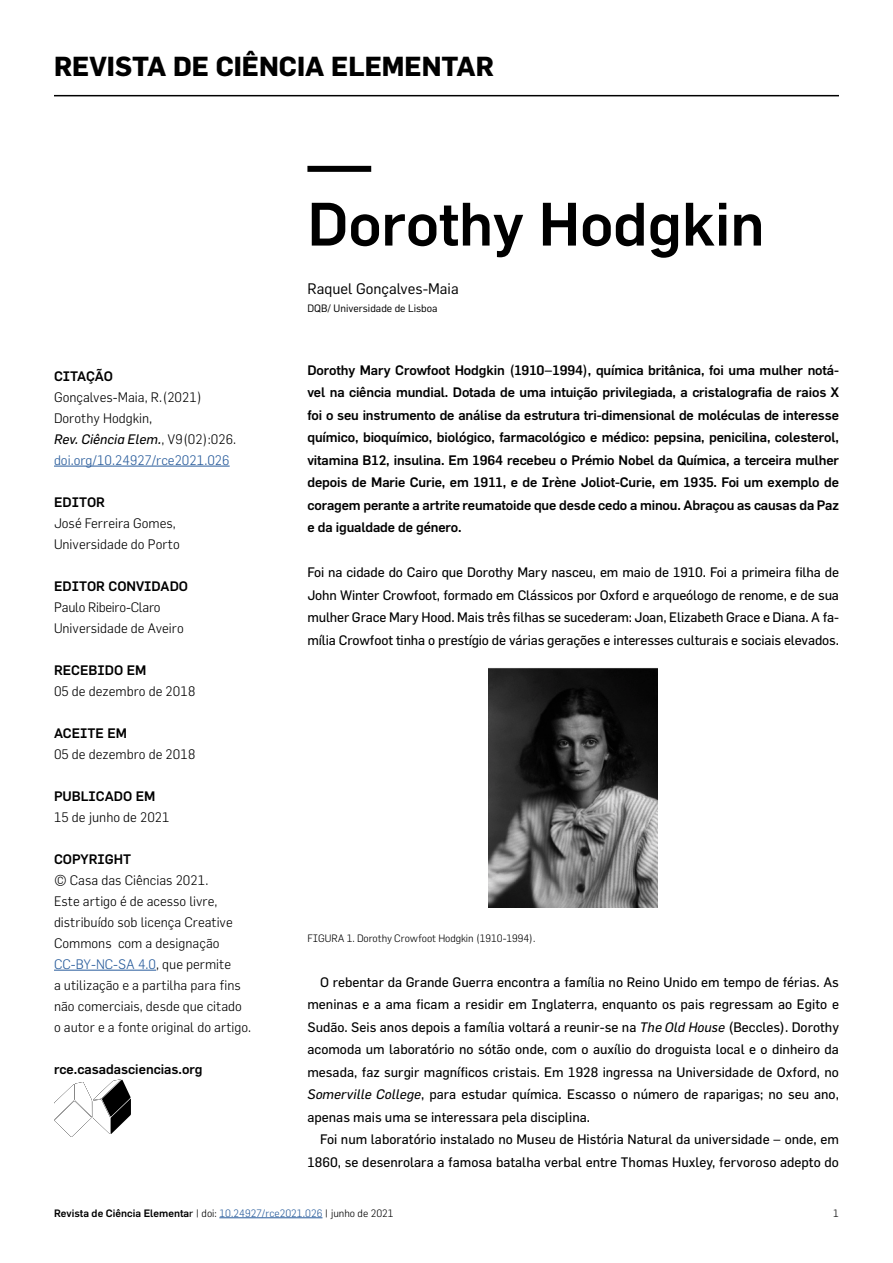
<style>
.page{position:relative;width:893px;height:1263px;background:#fff}
.page>*{position:absolute;margin:0;border:0;box-sizing:border-box;transform-origin:0 0}
.t1{font:500 60px "Flama";color:#000}
.t2{font:700 27px "Flama";color:#000}
.t3{font:15px "Flama";color:#000}
.t4{font:13.5px/22.5px "Flama";color:#000;text-align:justify}
.t5{font:500 13.5px/22.5px "Flama";color:#000;text-align:justify}
.t6{font:300 13.5px/21px "Flama";color:#000}
.t7{font:500 10.5px "Flama";color:#000}
.t8{font:300 10.5px "Flama";letter-spacing:-.01em;color:#000}
.t9{font:10.5px "Flama";color:#000}
.s1{font-weight:400;font-style:italic}
.s2{color:#275b9b}
.s3{font-style:italic}
.s4{font-weight:400}
.s5{font-weight:300}
.s6{font-weight:300;color:#275b9b}
</style>
<div class="page">
<hr style="left:54px;top:95px;width:785px;height:1px;background:#000">
<hr style="left:219px;top:1217px;width:103px;height:1px;background:#275b9b">
<div style="left:307px;top:166px;width:64px;height:6px;background:#000"></div>
<img style="left:488px;top:668px;width:170px;height:239px">
<hr style="left:54px;top:466px;width:176px;height:1px;background:#275b9b">
<hr style="left:54px;top:970px;width:102px;height:1px;background:#275b9b">
<svg style="left:54px;top:1079px;width:77px;height:58px"></svg>
<h2 class="t2" style="left:54px;top:50px;width:441px">REVISTA DE CIÊNCIA ELEMENTAR</h2>
<p class="t5" style="left:54px;top:364px;width:60px">CITAÇÃO</p>
<p class="t6" style="left:54px;top:386px;width:184px">Gonçalves-Maia, R.(2021)<br>Dorothy Hodgkin,<br><span class="s1">Rev. Ciência Elem.</span>, V9(02):026. <span class="s2">doi.org/10.24927/rce2021.026</span></p>
<p class="t5" style="left:54px;top:490px;width:53px">EDITOR</p>
<p class="t6" style="left:54px;top:512px;width:127px">José Ferreira Gomes,<br>Universidade do Porto</p>
<p class="t5" style="left:54px;top:574px;width:136px">EDITOR CONVIDADO</p>
<p class="t6" style="left:54px;top:596px;width:131px">Paulo Ribeiro-Claro<br>Universidade de Aveiro</p>
<p class="t5" style="left:54px;top:658px;width:94px">RECEBIDO EM</p>
<p class="t6" style="left:54px;top:680px;width:143px">05 de dezembro de 2018</p>
<p class="t5" style="left:54px;top:721px;width:75px">ACEITE EM</p>
<p class="t6" style="left:54px;top:743px;width:143px">05 de dezembro de 2018</p>
<p class="t5" style="left:54px;top:784px;width:103px">PUBLICADO EM</p>
<p class="t6" style="left:54px;top:806px;width:117px">15 de junho de 2021</p>
<p class="t5" style="left:54px;top:847px;width:79px">COPYRIGHT</p>
<p class="t6" style="left:54px;top:869px;width:199px">© Casa das Ciências 2021.<br>Este artigo é de acesso livre, distribuído sob licença Creative<br>Commons com a designação<br><span class="s2">CC-BY-NC-SA 4.0</span>, que permite<br>a utilização e a partilha para fins não comerciais, desde que citado o autor e a fonte original do artigo.</p>
<p class="t5" style="left:54px;top:1057px;width:150px">rce.casadasciencias.org</p>
<h1 class="t1" style="left:307px;top:188px;width:459px">Dorothy Hodgkin</h1>
<p class="t3" style="left:307px;top:279px;width:153px">Raquel Gonçalves-Maia</p>
<p class="t9" style="left:307px;top:301px;width:132px">DQB/ Universidade de Lisboa</p>
<p class="t5" style="left:307px;top:358px;width:533px">Dorothy Mary Crowfoot Hodgkin (1910–1994), química britânica, foi uma mulher notá&shy;vel na ciência mundial. Dotada de uma intuição privilegiada, a cristalografia de raios X foi o seu instrumento de análise da estrutura tri-dimensional de moléculas de interesse químico, bioquímico, biológico, farmacológico e médico: pepsina, penicilina, colesterol, vitamina B12, insulina. Em 1964 recebeu o Prémio Nobel da Química, a terceira mulher depois de Marie Curie, em 1911, e de Irène Joliot-Curie, em 1935. Foi um exemplo de coragem perante a artrite reumatoide que desde cedo a minou. Abraçou as causas da Paz e da igualdade de género.</p>
<p class="t4" style="left:307px;top:561px;width:533px">Foi na cidade do Cairo que Dorothy Mary nasceu, em maio de 1910. Foi a primeira filha de John Winter Crowfoot, formado em Clássicos por Oxford e arqueólogo de renome, e de sua mulher Grace Mary Hood. Mais três filhas se sucederam: Joan, Elizabeth Grace e Diana. A fa&shy;mília Crowfoot tinha o prestígio de várias gerações e interesses culturais e sociais elevados.</p>
<p class="t8" style="left:307px;top:931px;width:229px">FIGURA 1. Dorothy Crowfoot Hodgkin (1910-1994).</p>
<p class="t4" style="left:307px;top:970px;width:533px;text-indent:13px">O rebentar da Grande Guerra encontra a família no Reino Unido em tempo de férias. As meninas e a ama ficam a residir em Inglaterra, enquanto os pais regressam ao Egito e Sudão. Seis anos depois a família voltará a reunir-se na <span class="s3">The Old House</span> (Beccles). Dorothy acomoda um laboratório no sótão onde, com o auxílio do droguista local e o dinheiro da mesada, faz surgir magníficos cristais. Em 1928 ingressa na Universidade de Oxford, no <span class="s3">Somerville College</span>, para estudar química. Escasso o número de raparigas; no seu ano, apenas mais uma se interessara pela disciplina.</p>
<p class="t4" style="left:307px;top:1128px;width:533px;text-align:right">Foi num laboratório instalado no Museu de História Natural da universidade – onde, em<br>1860, se desenrolara a famosa batalha verbal entre Thomas Huxley, fervoroso adepto do</p>
<p class="t7" style="left:54px;top:1206px;width:341px">Revista de Ciência Elementa<span class="s4">r</span> <span class="s5">| doi:</span> <span class="s6">10.24927/rce2021.026</span> <span class="s5">| junho de 2021</span></p>
<p class="t8" style="left:833px;top:1207px;width:7px">1</p>
</div>
